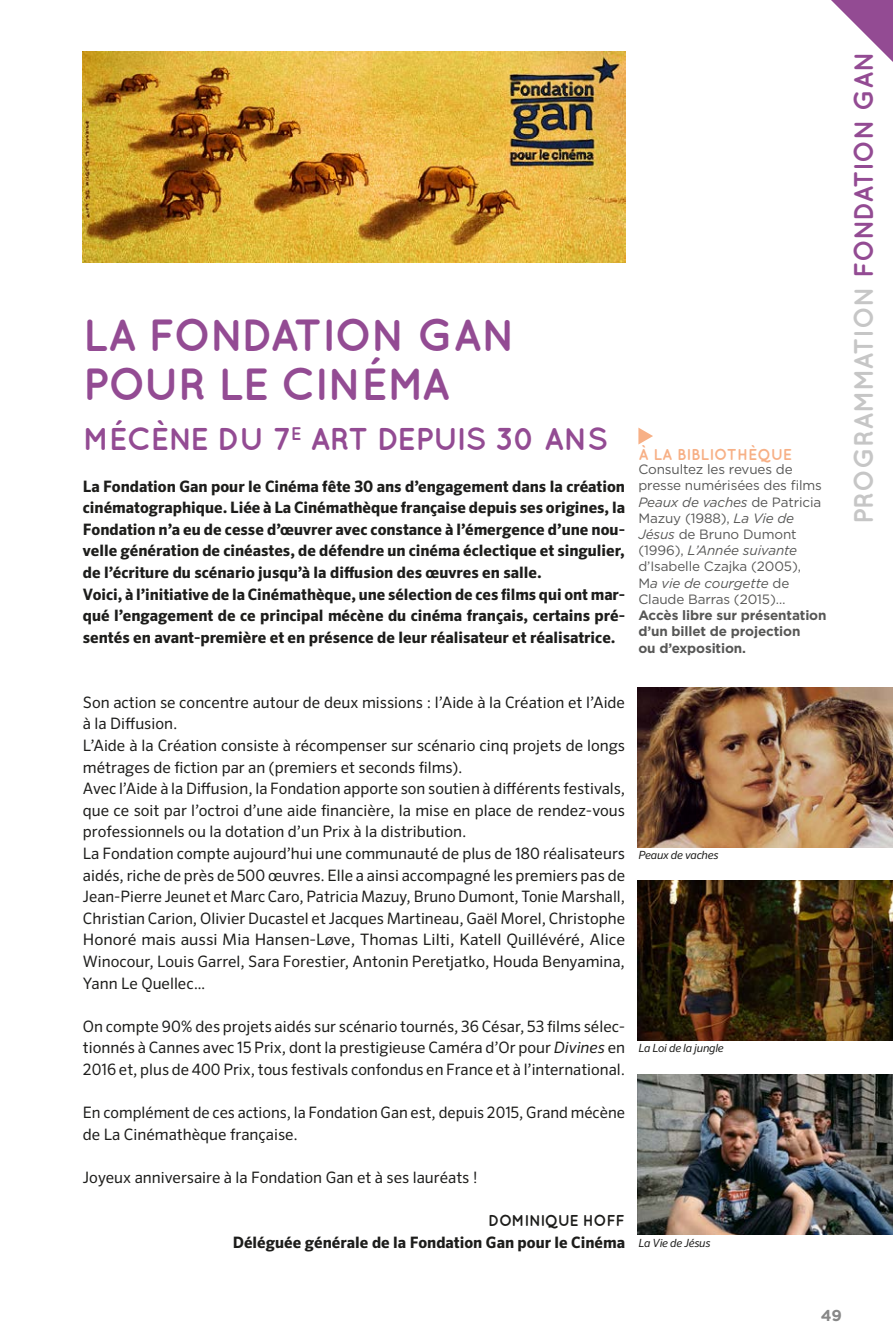
<style>
.page{position:relative;width:893px;height:1340px;background:#fff}
.page>*{position:absolute;margin:0;border:0;box-sizing:border-box;transform-origin:0 0}
.t1{font:700 45px/49.5px "Quicksand";letter-spacing:-.02em;color:#934b93}
.t2{font:700 31.5px "Quicksand";letter-spacing:-.02em;color:#934b93}
.t3{font:700 27px "Quicksand";letter-spacing:-.01em;color:#c6c6c6}
.t4{font:15.75px/21.6px "Sero Pro";color:#1d1d1b}
.t5{font:700 15.75px/21.6px "Sero Pro";color:#1d1d1b}
.t6{font:700 15.75px "Quicksand";color:#f7b086}
.t7{font:700 15.75px "Quicksand";letter-spacing:-.01em;color:#1d1d1b}
.t8{font:700 15.75px "Gotham HTF";color:#878787}
.t9{font:13.5px/16.2px "Gotham HTF";letter-spacing:-.01em;color:#575756}
.t10{font:700 13.5px/16.2px "Gotham HTF";letter-spacing:-.01em;color:#575756}
.t11{font:italic 11.25px "Sero Pro";letter-spacing:-.02em;color:#1d1d1b}
.s1{font-style:italic}
.s2{color:#934b93}
</style>
<div class="page">
<img style="left:638px;top:1074px;width:255px;height:160px">
<img style="left:638px;top:881px;width:255px;height:159px">
<img style="left:638px;top:687px;width:255px;height:160px">
<img style="left:83px;top:51px;width:542px;height:211px">
<svg style="left:638px;top:427px;width:15px;height:17px"></svg>
<svg style="left:831px;top:0;width:62px;height:62px"></svg>
<h1 class="t1" style="left:83px;top:309px;width:434px">LA FONDATION GAN<br>POUR LE CINÉMA</h1>
<h2 class="t2" style="left:83px;top:420px;width:527px">MÉCÈNE DU 7<sup>E</sup> ART DEPUIS 30 ANS</h2>
<p class="t5" style="left:83px;top:475px;width:544px">La Fondation Gan pour le Cinéma fête 30 ans d’engagement dans la création cinématographique. Liée à La Cinémathèque française depuis ses origines, la Fondation n’a eu de cesse d’œuvrer avec constance à l’émergence d’une nou&shy;velle génération de cinéastes, de défendre un cinéma éclectique et singulier, de l’écriture du scénario jusqu’à la diffusion des œuvres en salle.<br>Voici, à l’initiative de la Cinémathèque, une sélection de ces films qui ont mar&shy;qué l’engagement de ce principal mécène du cinéma français, certains pré&shy;sentés en avant-première et en présence de leur réalisateur et réalisatrice.</p>
<p class="t6" style="left:638px;top:445px;width:155px">À LA BIBLIOTHÈQUE</p>
<p class="t9" style="left:638px;top:461px;width:185px">Consultez les revues de presse numérisées des films<br><span class="s1">Peaux de vaches</span> de Patricia<br>Mazuy (1988), <span class="s1">La Vie de<br>Jésus</span> de Bruno Dumont (1996), <span class="s1">L’Année suivante </span>d’Isabelle Czajka (2005),<br>M<span class="s1">a vie de courgette</span> de<br>Claude Barras (2015)…</p>
<p class="t10" style="left:638px;top:607px;width:190px">Accès libre sur présentation d’un billet de projection<br>ou d’exposition.</p>
<p class="t4" style="left:83px;top:691px;width:544px">Son action se concentre autour de deux missions : l’Aide à la Création et l’Aide à la Diffusion.<br>L’Aide à la Création consiste à récompenser sur scénario cinq projets de longs métrages de fiction par an (premiers et seconds films).<br>Avec l’Aide à la Diffusion, la Fondation apporte son soutien à différents festivals, que ce soit par l’octroi d’une aide financière, la mise en place de rendez-vous professionnels ou la dotation d’un Prix à la distribution.<br>La Fondation compte aujourd’hui une communauté de plus de 180 réalisateurs aidés, riche de près de 500 œuvres. Elle a ainsi accompagné les premiers pas de Jean-Pierre Jeunet et Marc Caro, Patricia Mazuy, Bruno Dumont, Tonie Marshall, Christian Carion, Olivier Ducastel et Jacques Martineau, Gaël Morel, Christophe Honoré mais aussi Mia Hansen-Løve, Thomas Lilti, Katell Quillévéré, Alice Winocour, Louis Garrel, Sara Forestier, Antonin Peretjatko, Houda Benyamina, Yann Le Quellec…</p>
<p class="t4" style="left:83px;top:1015px;width:544px;text-align:justify">On compte 90% des projets aidés sur scénario tournés, 36 César, 53 films sélec&shy;tionnés à Cannes avec 15 Prix, dont la prestigieuse Caméra d’Or pour <span class="s1">Divines</span> en 2016 et, plus de 400 Prix, tous festivals confondus en France et à l’international.</p>
<p class="t4" style="left:83px;top:1101px;width:544px">En complément de ces actions, la Fondation Gan est, depuis 2015, Grand mécène de La Cinémathèque française.</p>
<p class="t4" style="left:83px;top:1166px;width:396px">Joyeux anniversaire à la Fondation Gan et à ses lauréats !</p>
<p class="t7" style="left:488px;top:1211px;width:138px">DOMINIQUE HOFF</p>
<p class="t5" style="left:233px;top:1231px;width:394px">Déléguée générale de la Fondation Gan pour le Cinéma</p>
<p class="t11" style="left:638px;top:848px;width:82px">Peaux de vaches</p>
<p class="t11" style="left:638px;top:1041px;width:87px">La Loi de la jungle</p>
<p class="t11" style="left:638px;top:1236px;width:74px">La Vie de Jésus</p>
<h3 class="t3" style="left:847px;top:524px;width:475px;rotate:-90deg">PROGRAMMATION <span class="s2">FONDATION GAN</span></h3>
<p class="t8" style="left:821px;top:1306px;width:23px">49</p>
</div>
